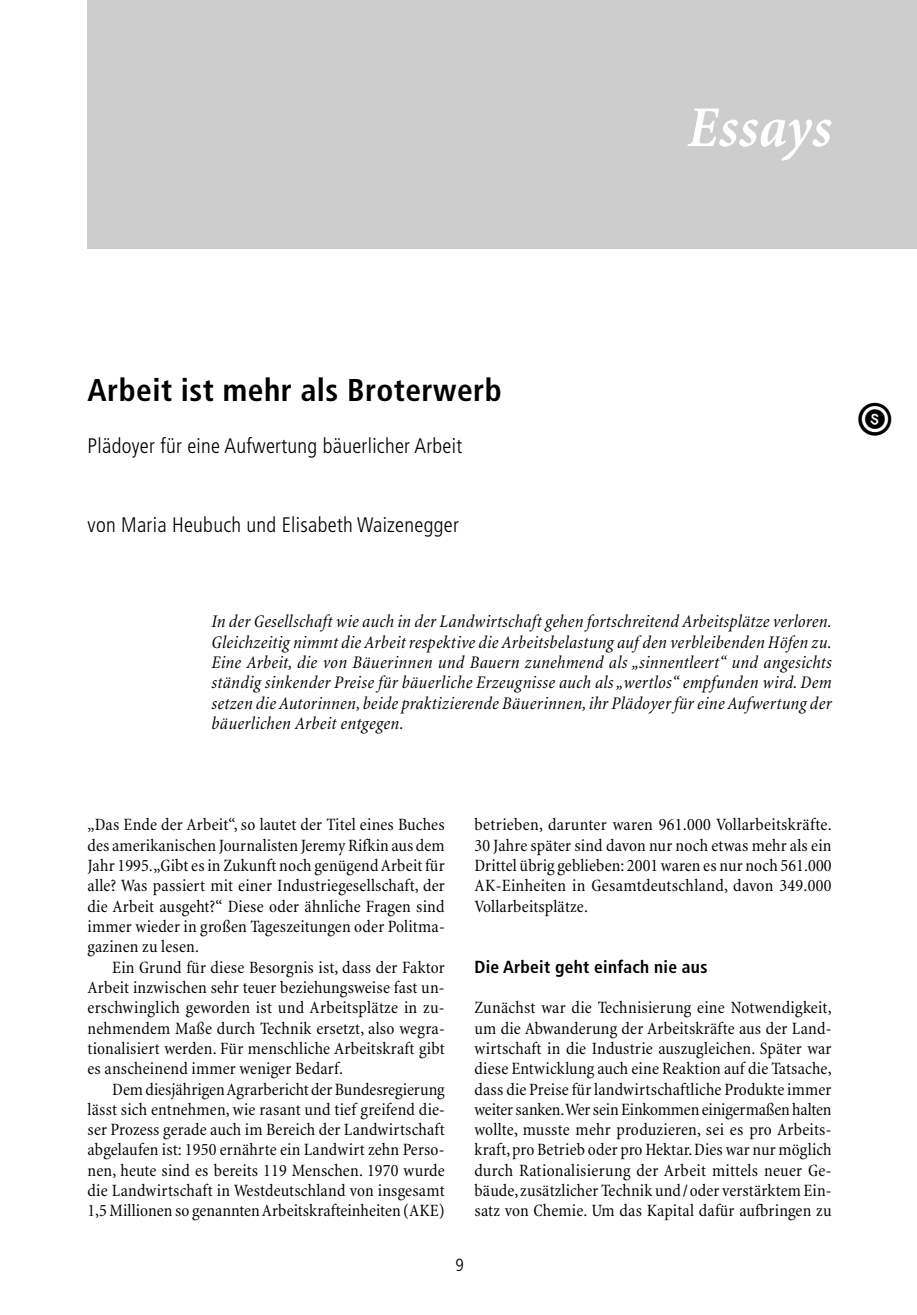
<style>
.page{position:relative;width:917px;height:1315px;background:#fff}
.page>*{position:absolute;margin:0;border:0;box-sizing:border-box;transform-origin:0 0}
.t1{font:italic 700 condensed 58.62px "Minion";letter-spacing:.01em;color:#fff}
.t2{font:45.5px "Dialtone";color:#000}
.t3{font:700 condensed 31.5px "Frutiger";letter-spacing:.015em;color:#000}
.t4{font:300 condensed 21px "Frutiger";letter-spacing:.015em;color:#000}
.t5{font:italic condensed 17.85px/20.3px "Minion";letter-spacing:.015em;color:#000;text-align:justify}
.t6{font:condensed 17.5px/20.3px "Minion";letter-spacing:.01em;color:#000;text-align:justify}
.t7{font:700 condensed 17.5px "Frutiger";letter-spacing:.015em;color:#000}
.t8{font:300 condensed 17.5px "Frutiger";color:#000}
</style>
<div class="page">
<div style="left:88px;top:0;width:829px;height:248px;background:#cdcdcd"></div>
<h1 class="t1" style="left:687px;top:104px;width:146px">Essays</h1>
<h3 class="t3" style="left:88px;top:378px;width:416px">Arbeit ist mehr als Broterwerb</h3>
<p class="t4" style="left:88px;top:438px;width:376px">Plädoyer für eine Aufwertung bäuerlicher Arbeit</p>
<p class="t4" style="left:88px;top:517px;width:373px">von Maria Heubuch und Elisabeth Waizenegger</p>
<h2 class="t2" style="left:857px;top:395px;width:37px">S</h2>
<p class="t5" style="left:212px;top:613px;width:622px">In der Gesellschaft wie auch in der Landwirtschaft gehen fortschreitend Arbeitsplätze verloren.<br>Gleichzeitig nimmt die Arbeit respektive die Arbeitsbelastung auf den verbleibenden Höfen zu.<br>Eine Arbeit, die von Bäuerinnen und Bauern zunehmend als „sinnentleert“ und angesichts ständig sinkender Preise für bäuerliche Erzeugnisse auch als „wertlos“ empfunden wird. Dem setzen die Autorinnen, beide praktizierende Bäuerinnen, ihr Plädoyer für eine Aufwertung der bäuerlichen Arbeit entgegen.</p>
<p class="t6" style="left:88px;top:816px;width:359px">„Das Ende der Arbeit“, so lautet der Titel eines Buches des amerikanischen Journalisten Jeremy Rifkin aus dem Jahr 1995.„Gibt es in Zukunft noch genügend Arbeit für alle? Was passiert mit einer Industriegesellschaft, der die Arbeit ausgeht?“ Diese oder ähnliche Fragen sind immer wieder in großen Tageszeitungen oder Politma&shy;gazinen zu lesen.</p>
<p class="t6" style="left:88px;top:958px;width:359px;text-indent:25px">Ein Grund für diese Besorgnis ist, dass der Faktor Arbeit inzwischen sehr teuer beziehungsweise fast un&shy;erschwinglich geworden ist und Arbeitsplätze in zu&shy;nehmendem Maße durch Technik ersetzt, also wegra&shy;tionalisiert werden. Für menschliche Arbeitskraft gibt es anscheinend immer weniger Bedarf.</p>
<p class="t6" style="left:88px;top:1080px;width:359px;text-indent:25px">Dem diesjährigen Agrarbericht der Bundesregierung lässt sich entnehmen, wie rasant und tief greifend die&shy;ser Prozess gerade auch im Bereich der Landwirtschaft abgelaufen ist: 1950 ernährte ein Landwirt zehn Perso&shy;nen, heute sind es bereits 119 Menschen. 1970 wurde die Landwirtschaft in Westdeutschland von insgesamt 1,5 Millionen so genannten Arbeitskrafteinheiten (AKE)</p>
<p class="t6" style="left:474px;top:816px;width:359px">betrieben, darunter waren 961.000 Vollarbeitskräfte.<br>30 Jahre später sind davon nur noch etwas mehr als ein Drittel übrig geblieben: 2001 waren es nur noch 561.000<br>AK-Einheiten in Gesamtdeutschland, davon 349.000<br>Vollarbeitsplätze.</p>
<p class="t7" style="left:474px;top:960px;width:235px">Die Arbeit geht einfach nie aus</p>
<p class="t6" style="left:474px;top:998px;width:359px">Zunächst war die Technisierung eine Notwendigkeit, um die Abwanderung der Arbeitskräfte aus der Land&shy;wirtschaft in die Industrie auszugleichen. Später war diese Entwicklung auch eine Reaktion auf die Tatsache, dass die Preise für landwirtschaftliche Produkte immer weiter sanken.Wer sein Einkommen einigermaßen halten wollte, musste mehr produzieren, sei es pro Arbeits&shy;kraft,pro Betrieb oder pro Hektar.Dies war nur möglich durch Rationalisierung der Arbeit mittels neuer Ge&shy;bäude,zusätzlicher Technik und/oder verstärktem Ein&shy;satz von Chemie. Um das Kapital dafür aufbringen zu</p>
<p class="t8" style="left:455px;top:1258px;width:10px">9</p>
</div>
